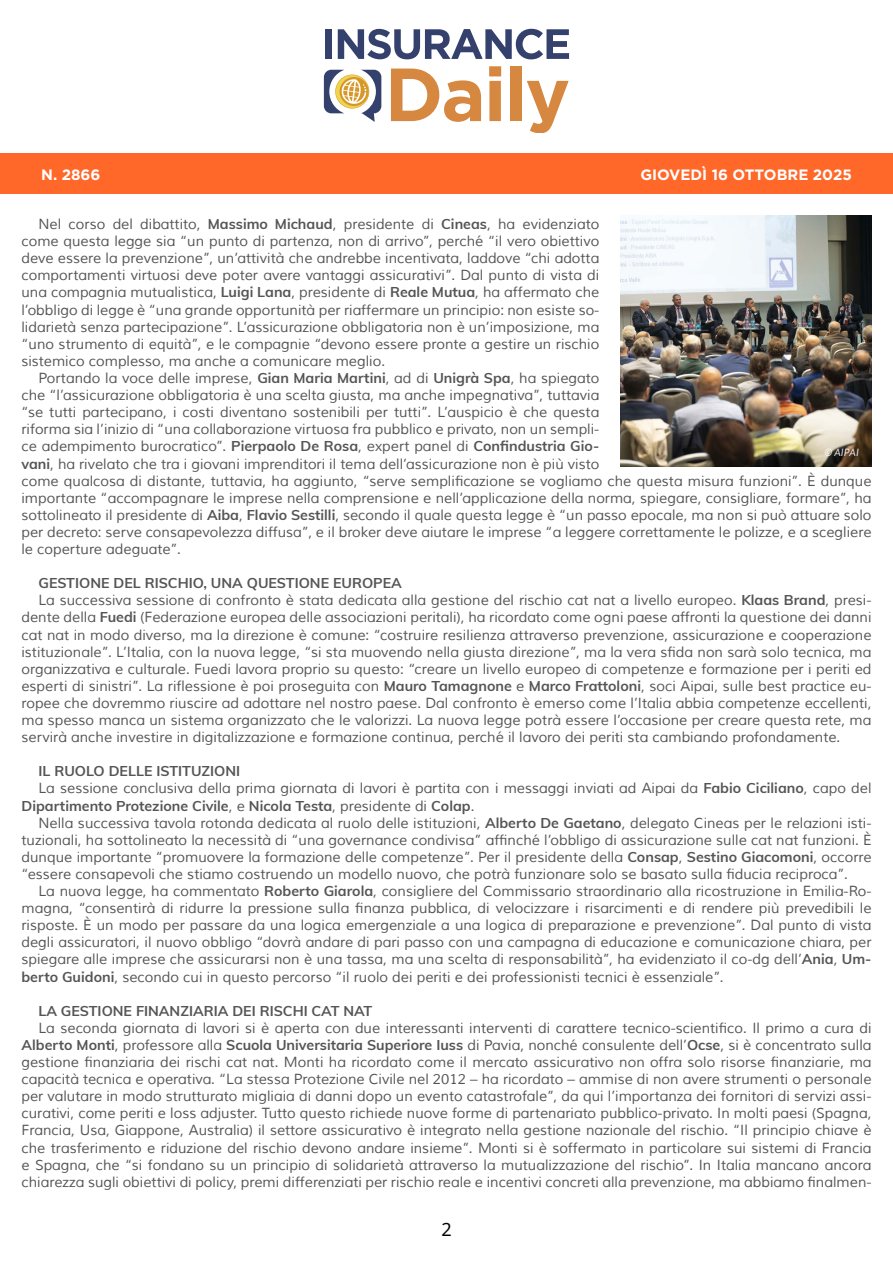
<style>
.page{position:relative;width:893px;height:1263px;background:#fff}
.page>*{position:absolute;margin:0;border:0;box-sizing:border-box;transform-origin:0 0}
.t1{font:18px "Noto Sans";color:#000}
.t2{font:700 15px "Gotham";color:#fff}
.t3{font:14.25px/17.1px "Muli";color:#555;text-align:justify}
.t4{font:700 14.25px "Muli";color:#555}
.t5{font:italic 10.5px "Brandon Grotesque";color:#fff}
.s1{font-weight:700}
.s2{font-weight:400}
</style>
<div class="page">
<div style="left:0;top:153px;width:893px;height:40px;background:#ff6829"></div>
<svg style="left:324px;top:70px;width:57px;height:52px"></svg>
<svg style="left:391px;top:69px;width:90px;height:53px"></svg>
<svg style="left:489px;top:66px;width:12px;height:55px"></svg>
<div style="left:510px;top:66px;width:12px;height:55px;background:#d68740"></div>
<svg style="left:527px;top:81px;width:42px;height:51px"></svg>
<div style="left:326px;top:29px;width:6px;height:30px;background:#34416d"></div>
<svg style="left:338px;top:29px;width:231px;height:30px"></svg>
<img style="left:621px;top:216px;width:250px;height:250px">
<p class="t2" style="left:41px;top:166px;width:61px">N. 2866</p>
<p class="t2" style="left:640px;top:166px;width:213px">GIOVEDÌ 16 OTTOBRE 2025</p>
<p class="t3" style="left:21px;top:216px;width:579px;text-indent:17px">Nel corso del dibattito, <span class="s1">Massimo Michaud</span>, presidente di <span class="s1">Cineas</span>, ha evidenziato come questa legge sia “un punto di partenza, non di arrivo”, perché “il vero obiettivo deve essere la prevenzione”, un’attività che andrebbe incentivata, laddove “chi adotta comportamenti virtuosi deve poter avere vantaggi assicurativi”. Dal punto di vista di una compagnia mutualistica, <span class="s1">Luigi Lana</span>, presidente di <span class="s1">Reale Mutua</span>, ha affermato che l’obbligo di legge è “una grande opportunità per riaffermare un principio: non esiste so&shy;lidarietà senza partecipazione”. L’assicurazione obbligatoria non è un’imposizione, ma “uno strumento di equità”, e le compagnie “devono essere pronte a gestire un rischio sistemico complesso, ma anche a comunicare meglio.</p>
<p class="t3" style="left:21px;top:370px;width:851px;text-align:left;text-indent:17px">Portando la voce delle imprese, <span class="s1">Gian Maria Martini</span>, ad di <span class="s1">Unigrà Spa</span>, ha spiegato<br>che “l’assicurazione obbligatoria è una scelta giusta, ma anche impegnativa”, tuttavia<br>“se tutti partecipano, i costi diventano sostenibili per tutti”. L’auspicio è che questa<br>riforma sia l’inizio di “una collaborazione virtuosa fra pubblico e privato, non un sempli-<br>ce adempimento burocratico”. <span class="s1">Pierpaolo De Rosa</span>, expert panel di <span class="s1">Confindustria Gio-<br>vani</span>, ha rivelato che tra i giovani imprenditori il tema dell’assicurazione non è più visto<br>come qualcosa di distante, tuttavia, ha aggiunto, “serve semplificazione se vogliamo che questa misura funzioni”. È dunque importante “accompagnare le imprese nella comprensione e nell’applicazione della norma, spiegare, consigliare, formare”, ha sottolineato il presidente di <span class="s1">Aiba</span>, <span class="s1">Flavio Sestilli</span>, secondo il quale questa legge è “un passo epocale, ma non si può attuare solo per decreto: serve consapevolezza diffusa”, e il broker deve aiutare le imprese “a leggere correttamente le polizze, e a scegliere le coperture adeguate”.</p>
<p class="t4" style="left:38px;top:573px;width:365px">GESTIONE DEL RISCHIO, UNA QUESTIONE EUROPEA</p>
<p class="t3" style="left:38px;top:592px;width:834px">La successiva sessione di confronto è stata dedicata alla gestione del rischio cat nat a livello europeo. <span class="s1">Klaas Brand</span>, presi-</p>
<p class="t3" style="left:21px;top:609px;width:851px">dente della <span class="s1">Fuedi</span> (Federazione europea delle associazioni peritali), ha ricordato come ogni paese affronti la questione dei danni</p>
<p class="t3" style="left:21px;top:626px;width:851px">cat nat in modo diverso, ma la direzione è comune: “costruire resilienza attraverso prevenzione, assicurazione e cooperazione</p>
<p class="t3" style="left:21px;top:643px;width:851px">istituzionale”. L’Italia, con la nuova legge, “si sta muovendo nella giusta direzione”, ma la vera sfida non sarà solo tecnica, ma</p>
<p class="t3" style="left:21px;top:660px;width:851px">organizzativa e culturale. Fuedi lavora proprio su questo: “creare un livello europeo di competenze e formazione per i periti ed</p>
<p class="t3" style="left:21px;top:678px;width:851px">esperti di sinistri”. La riflessione è poi proseguita con <span class="s1">Mauro Tamagnone</span> e <span class="s1">Marco Frattoloni</span>, soci Aipai, sulle best practice eu-</p>
<p class="t3" style="left:21px;top:695px;width:852px">ropee che dovremmo riuscire ad adottare nel nostro paese. Dal confronto è emerso come l’Italia abbia competenze eccellenti,</p>
<p class="t3" style="left:21px;top:712px;width:851px">ma spesso manca un sistema organizzato che le valorizzi. La nuova legge potrà essere l’occasione per creare questa rete, ma</p>
<p class="t3" style="left:21px;top:729px;width:820px">servirà anche investire in digitalizzazione e formazione continua, perché il lavoro dei periti sta cambiando profondamente.</p>
<p class="t4" style="left:39px;top:761px;width:203px">IL RUOLO DELLE ISTITUZIONI</p>
<p class="t3" style="left:39px;top:780px;width:834px">La sessione conclusiva della prima giornata di lavori è partita con i messaggi inviati ad Aipai da <span class="s1">Fabio Ciciliano</span>, capo del</p>
<p class="t4" style="left:22px;top:795px;width:454px">Dipartimento Protezione Civile<span class="s2">, e</span> Nicola Testa<span class="s2">, presidente di</span> Colap<span class="s2">.</span></p>
<p class="t3" style="left:39px;top:814px;width:834px">Nella successiva tavola rotonda dedicata al ruolo delle istituzioni, <span class="s1">Alberto De Gaetano</span>, delegato Cineas per le relazioni isti-</p>
<p class="t3" style="left:22px;top:831px;width:851px">tuzionali, ha sottolineato la necessità di “una governance condivisa” affinché l’obbligo di assicurazione sulle cat nat funzioni. È</p>
<p class="t3" style="left:22px;top:849px;width:851px">dunque importante “promuovere la formazione delle competenze”. Per il presidente della <span class="s1">Consap</span>, <span class="s1">Sestino Giacomoni</span>, occorre</p>
<p class="t3" style="left:22px;top:866px;width:828px">“essere consapevoli che stiamo costruendo un modello nuovo, che potrà funzionare solo se basato sulla fiducia reciproca”.</p>
<p class="t3" style="left:39px;top:883px;width:834px">La nuova legge, ha commentato <span class="s1">Roberto Giarola</span>, consigliere del Commissario straordinario alla ricostruzione in Emilia-Ro-</p>
<p class="t3" style="left:22px;top:900px;width:851px">magna, “consentirà di ridurre la pressione sulla finanza pubblica, di velocizzare i risarcimenti e di rendere più prevedibili le</p>
<p class="t3" style="left:22px;top:917px;width:851px">risposte. È un modo per passare da una logica emergenziale a una logica di preparazione e prevenzione”. Dal punto di vista</p>
<p class="t3" style="left:22px;top:934px;width:851px">degli assicuratori, il nuovo obbligo “dovrà andare di pari passo con una campagna di educazione e comunicazione chiara, per</p>
<p class="t3" style="left:22px;top:951px;width:851px">spiegare alle imprese che assicurarsi non è una tassa, ma una scelta di responsabilità”, ha evidenziato il co-dg dell’<span class="s1">Ania</span>, <span class="s1">Um-</span></p>
<p class="t3" style="left:21px;top:968px;width:704px"><span class="s1">berto Guidoni</span>, secondo cui in questo percorso “il ruolo dei periti e dei professionisti tecnici è essenziale”.</p>
<p class="t4" style="left:39px;top:1000px;width:335px">LA GESTIONE FINANZIARIA DEI RISCHI CAT NAT</p>
<p class="t3" style="left:21px;top:1020px;width:851px;text-indent:17px">La seconda giornata di lavori si è aperta con due interessanti interventi di carattere tecnico-scientifico. Il primo a cura di <span class="s1">Alberto Monti</span>, professore alla <span class="s1">Scuola Universitaria Superiore Iuss</span> di Pavia, nonché consulente dell’<span class="s1">Ocse</span>, si è concentrato sulla gestione finanziaria dei rischi cat nat. Monti ha ricordato come il mercato assicurativo non offra solo risorse finanziarie, ma capacità tecnica e operativa. “La stessa Protezione Civile nel 2012 – ha ricordato – ammise di non avere strumenti o personale per valutare in modo strutturato migliaia di danni dopo un evento catastrofale”, da qui l’importanza dei fornitori di servizi assi&shy;curativi, come periti e loss adjuster. Tutto questo richiede nuove forme di partenariato pubblico-privato. In molti paesi (Spagna, Francia, Usa, Giappone, Australia) il settore assicurativo è integrato nella gestione nazionale del rischio. “Il principio chiave è che trasferimento e riduzione del rischio devono andare insieme”. Monti si è soffermato in particolare sui sistemi di Francia e Spagna, che “si fondano su un principio di solidarietà attraverso la mutualizzazione del rischio”. In Italia mancano ancora chiarezza sugli obiettivi di policy, premi differenziati per rischio reale e incentivi concreti alla prevenzione, ma abbiamo finalmen-</p>
<p class="t5" style="left:824px;top:445px;width:36px">© AIPAI</p>
<p class="t1" style="left:441px;top:1217px;width:12px">2</p>
</div>
